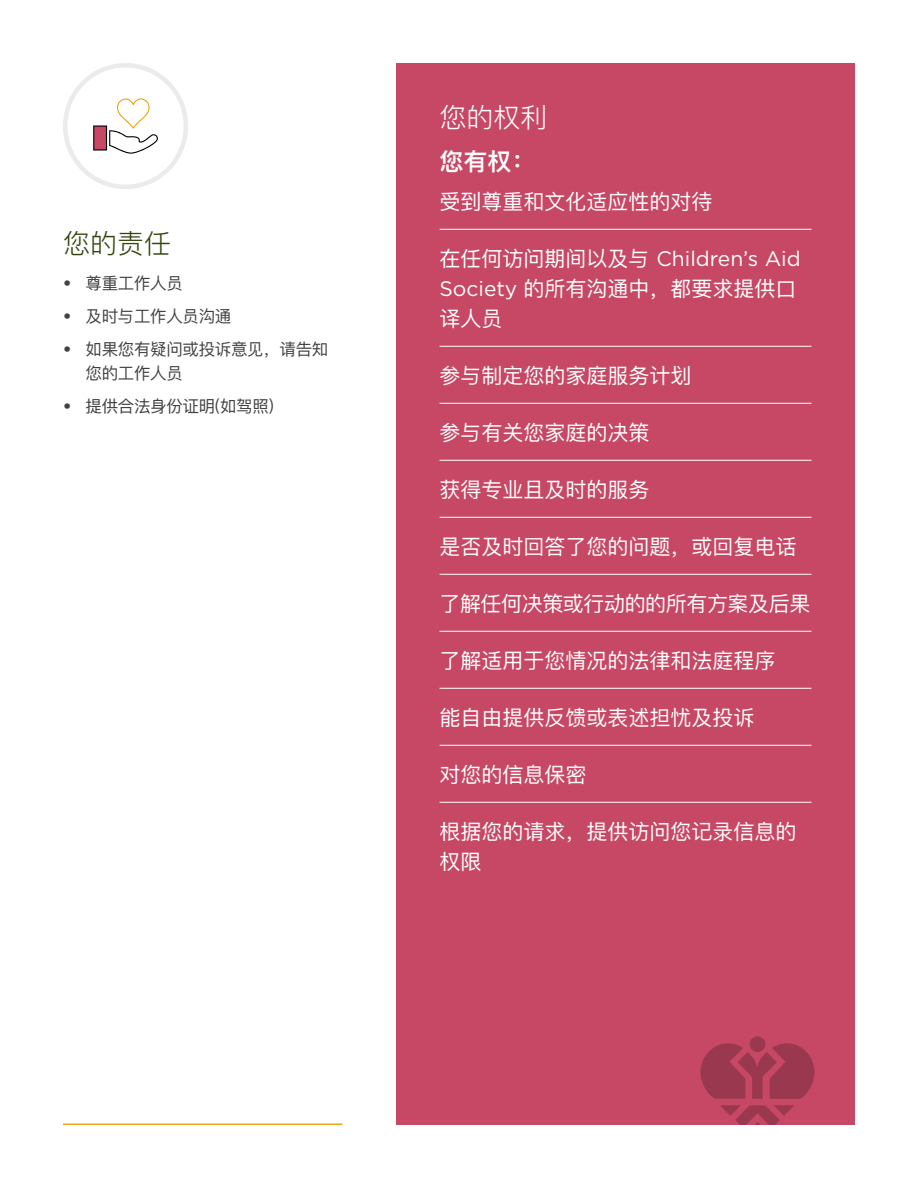
<style>
.page{position:relative;width:918px;height:1188px;background:#fff}
.page>*{position:absolute;margin:0;border:0;box-sizing:border-box;transform-origin:0 0}
.t1{font:300 27px "Ping Fang SC";color:#34460e}
.t2{font:300 27px "Ping Fang SC";color:#fff}
.t3{font:600 24px "Ping Fang SC";color:#fff}
.t4{font:21px/30px "Ping Fang SC";color:#fff}
.t5{font:21px "Gotham";color:#fff}
.t6{font:21px "Ping Fang SC";letter-spacing:-.02em;color:#fff}
.t7{font:16.5px/24px "Ping Fang SC";letter-spacing:-.02em;color:#414042}
.s1{font-family:"Ping Fang SC"}
.s2{font-family:"Gotham"}
</style>
<div class="page">
<hr style="left:63px;top:1124px;width:279px;height:1px;background:#e7a614">
<svg style="left:93px;top:98px;width:65px;height:56px"></svg>
<div style="left:63px;top:63px;width:125px;height:126px;border:4px solid #ebebec;border-radius:50%"></div>
<div style="left:396px;top:64px;width:459px;height:1061px;background:#c64864"></div>
<hr style="left:440px;top:229px;width:372px;height:1px;background:#fff">
<hr style="left:440px;top:346px;width:372px;height:1px;background:#fff">
<hr style="left:440px;top:403px;width:372px;height:1px;background:#fff">
<hr style="left:440px;top:460px;width:372px;height:1px;background:#fff">
<hr style="left:440px;top:517px;width:372px;height:1px;background:#fff">
<hr style="left:440px;top:574px;width:372px;height:1px;background:#fff">
<hr style="left:440px;top:631px;width:372px;height:1px;background:#fff">
<hr style="left:440px;top:688px;width:372px;height:1px;background:#fff">
<hr style="left:440px;top:745px;width:372px;height:1px;background:#fff">
<hr style="left:440px;top:802px;width:372px;height:1px;background:#fff">
<svg style="left:720px;top:1105px;width:74px;height:20px"></svg>
<svg style="left:700px;top:1036px;width:115px;height:63px"></svg>
<p class="t1" style="left:63px;top:227px;width:109px">您的责任</p>
<p class="t7" style="left:63px;top:271px;width:121px">• 尊重工作人员</p>
<p class="t7" style="left:63px;top:304px;width:170px">• 及时与工作人员沟通</p>
<p class="t7" style="left:86px;top:337px;width:244px;text-indent:-23px">• 如果您有疑问或投诉意见，请告知您的工作人员</p>
<p class="t7" style="left:63px;top:394px;width:213px">• 提供合法身份证明(如驾照)</p>
<p class="t2" style="left:440px;top:101px;width:109px">您的权利</p>
<p class="t3" style="left:440px;top:147px;width:97px">您有权：</p>
<p class="t4" style="left:440px;top:187px;width:274px">受到尊重和文化适应性的对待</p>
<p class="t5" style="left:440px;top:246px;width:363px"><span class="s1">在任何访问期间以及与</span> Children’s Aid</p>
<p class="t4" style="left:440px;top:274px;width:359px"><span class="s2">Society</span> 的所有沟通中，都要求提供口译人员</p>
<p class="t4" style="left:440px;top:361px;width:253px">参与制定您的家庭服务计划</p>
<p class="t4" style="left:440px;top:418px;width:211px">参与有关您家庭的决策</p>
<p class="t4" style="left:440px;top:475px;width:211px">获得专业且及时的服务</p>
<p class="t4" style="left:440px;top:532px;width:358px">是否及时回答了您的问题，或回复电话</p>
<p class="t6" style="left:440px;top:591px;width:372px">了解任何决策或行动的的所有方案及后果</p>
<p class="t4" style="left:440px;top:646px;width:337px">了解适用于您情况的法律和法庭程序</p>
<p class="t4" style="left:440px;top:703px;width:316px">能自由提供反馈或表述担忧及投诉</p>
<p class="t4" style="left:440px;top:760px;width:148px">对您的信息保密</p>
<p class="t4" style="left:440px;top:817px;width:358px">根据您的请求，提供访问您记录信息的权限</p>
</div>
